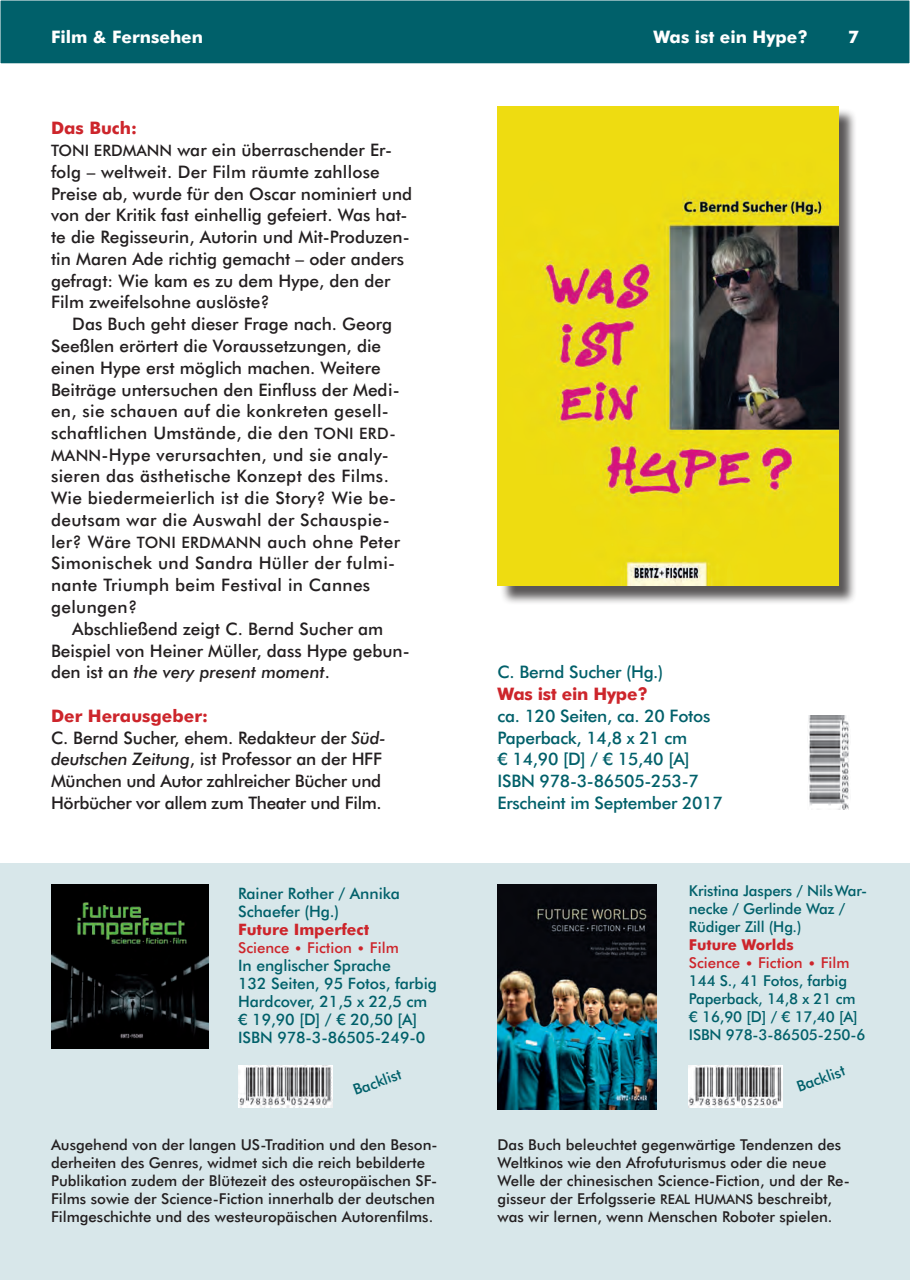
<style>
.page{position:relative;width:910px;height:1280px;background:#fff}
.page>*{position:absolute;margin:0;border:0;box-sizing:border-box;transform-origin:0 0}
.t1{font:500 17.25px/21.8px "Futura BT";letter-spacing:.02em;color:#231f20}
.t2{font:500 17.25px/21.8px "Futura BT";color:#231f20}
.t3{font:500 17.25px/21.8px "Futura BT";letter-spacing:-.02em;color:#231f20}
.t4{font:500 17.25px/21.8px "Futura BT";letter-spacing:-.015em;color:#00606a}
.t5{font:700 17.25px "Futura BT";color:#fff}
.t6{font:700 17.25px "Futura BT";letter-spacing:-.015em;color:#cd252b}
.t7{font:500 15.75px/18px "Futura BT";letter-spacing:-.005em;color:#00606a}
.t8{font:700 15.75px "Futura BT";color:#cd252b}
.t9{font:500 15px/18px "Futura BT";color:#231f20}
.t10{font:500 15px/18px "Futura BT";letter-spacing:-.01em;color:#00606a}
.t11{font:500 15px "Futura BT";color:#cd252b}
.t12{font:700 15px "Futura BT";color:#cd252b}
.s1{font-weight:700;color:#cd252b}
.s2{font-size:15.75px}
.s3{font-style:italic}
.s4{font-size:13.5px}
</style>
<div class="page">
<div style="left:0;top:863px;width:910px;height:417px;background:#d8e7ea"></div>
<div style="left:0;top:0;width:910px;height:64px;background:#00606a"></div>
<img style="left:808px;top:716px;width:41px;height:93px">
<div style="left:500px;top:108px;width:362px;height:501px;background:#231f20;opacity:.75"></div>
<img style="left:498px;top:106px;width:340px;height:480px">
<img style="left:497px;top:884px;width:160px;height:225px">
<img style="left:51px;top:884px;width:157px;height:164px">
<img style="left:239px;top:1065px;width:93px;height:43px">
<img style="left:689px;top:1065px;width:93px;height:43px">
<p class="t5" style="left:51px;top:26px;width:154px">Film &amp; Fernsehen</p>
<p class="t5" style="left:653px;top:26px;width:156px">Was ist ein Hype?</p>
<p class="t5" style="left:848px;top:26px;width:12px">7</p>
<p class="t2" style="left:51px;top:117px;width:363px"><span class="s1">Das Buch:<br></span><span class="s2">TONI ERDMANN</span> war ein überraschender Er&shy;folg – weltweit. Der Film räumte zahllose Preise ab, wurde für den Oscar nominiert und von der Kritik fast einhellig gefeiert. Was hat&shy;te die Regisseurin, Autorin und Mit-Produzen&shy;tin Maren Ade richtig gemacht – oder anders gefragt: Wie kam es zu dem Hype, den der Film zweifelsohne auslöste?</p>
<p class="t1" style="left:51px;top:313px;width:351px;text-indent:21px">Das Buch geht dieser Frage nach. Georg Seeßlen erörtert die Voraussetzungen, die einen Hype erst möglich machen. Weitere Beiträge untersuchen den Einfluss der Medi&shy;en, sie schauen auf die konkreten gesell&shy;schaftlichen Umstände, die den <span class="s2">TONI ERD-MANN</span>-Hype verursachten, und sie analy&shy;sieren das ästhetische Konzept des Films.<br>Wie biedermeierlich ist die Story? Wie be&shy;deutsam war die Auswahl der Schauspie&shy;ler? Wäre <span class="s2">TONI ERDMANN</span> auch ohne Peter Simonischek und Sandra Hüller der fulmi&shy;nante Triumph beim Festival in Cannes gelungen?</p>
<p class="t2" style="left:51px;top:618px;width:360px;text-indent:21px">Abschließend zeigt C. Bernd Sucher am<br>Beispiel von Heiner Müller, dass Hype gebun&shy;den ist an <span class="s3">the very present moment</span>.</p>
<p class="t3" style="left:51px;top:705px;width:336px"><span class="s1">Der Herausgeber:<br></span>C. Bernd Sucher, ehem. Redakteur der <span class="s3">Süd&shy;deutschen Zeitung</span>, ist Professor an der HFF München und Autor zahlreicher Bücher und Hörbücher vor allem zum Theater und Film.</p>
<p class="t7" style="left:238px;top:884px;width:163px">Rainer Rother / Annika<br>Schaefer (Hg.)</p>
<p class="t8" style="left:238px;top:919px;width:133px">Future Imperfect</p>
<p class="t11" style="left:238px;top:938px;width:162px">Science • Fiction • Film</p>
<p class="t7" style="left:238px;top:956px;width:200px">In englischer Sprache<br>132 Seiten, 95 Fotos, farbig<br>Hardcover, 21,5 x 22,5 cm ¤ 19,90 [D] / ¤ 20,50 [A]<br>ISBN 978-3-86505-249-0</p>
<p class="t4" style="left:497px;top:661px;width:167px">C. Bernd Sucher (Hg.)</p>
<p class="t6" style="left:497px;top:683px;width:152px">Was ist ein Hype?</p>
<p class="t4" style="left:497px;top:705px;width:227px">ca. 120 Seiten, ca. 20 Fotos<br>Paperback, 14,8 x 21 cm<br>¤ 14,90 [D] / ¤ 15,40 [A]<br>ISBN 978-3-86505-253-7<br>Erscheint im September 2017</p>
<p class="t10" style="left:689px;top:881px;width:180px">Kristina Jaspers / NilsWar&shy;necke / Gerlinde Waz /<br>Rüdiger Zill (Hg.)</p>
<p class="t12" style="left:689px;top:935px;width:106px">Future Worlds</p>
<p class="t11" style="left:689px;top:953px;width:162px">Science • Fiction • Film</p>
<p class="t10" style="left:689px;top:971px;width:178px">144 S., 41 Fotos, farbig<br>Paperback, 14,8 x 21 cm ¤ 16,90 [D] / ¤ 17,40 [A]<br>ISBN 978-3-86505-250-6</p>
<p class="t10" style="left:351px;top:1082px;width:52px;rotate:-20deg">Backlist</p>
<p class="t10" style="left:794px;top:1078px;width:52px;rotate:-20deg">Backlist</p>
<p class="t9" style="left:51px;top:1136px;width:388px">Ausgehend von der langen US-Tradition und den Beson&shy;derheiten des Genres, widmet sich die reich bebilderte Publikation zudem der Blütezeit des osteuropäischen SF-Films sowie der Science-Fiction innerhalb der deutschen Filmgeschichte und des westeuropäischen Autorenfilms.</p>
<p class="t9" style="left:497px;top:1135px;width:354px">Das Buch beleuchtet gegenwärtige Tendenzen des Weltkinos wie den Afrofuturismus oder die neue Welle der chinesischen Science-Fiction, und der Re&shy;gisseur der Erfolgsserie <span class="s4">REAL HUMANS</span> beschreibt, was wir lernen, wenn Menschen Roboter spielen.</p>
</div>
